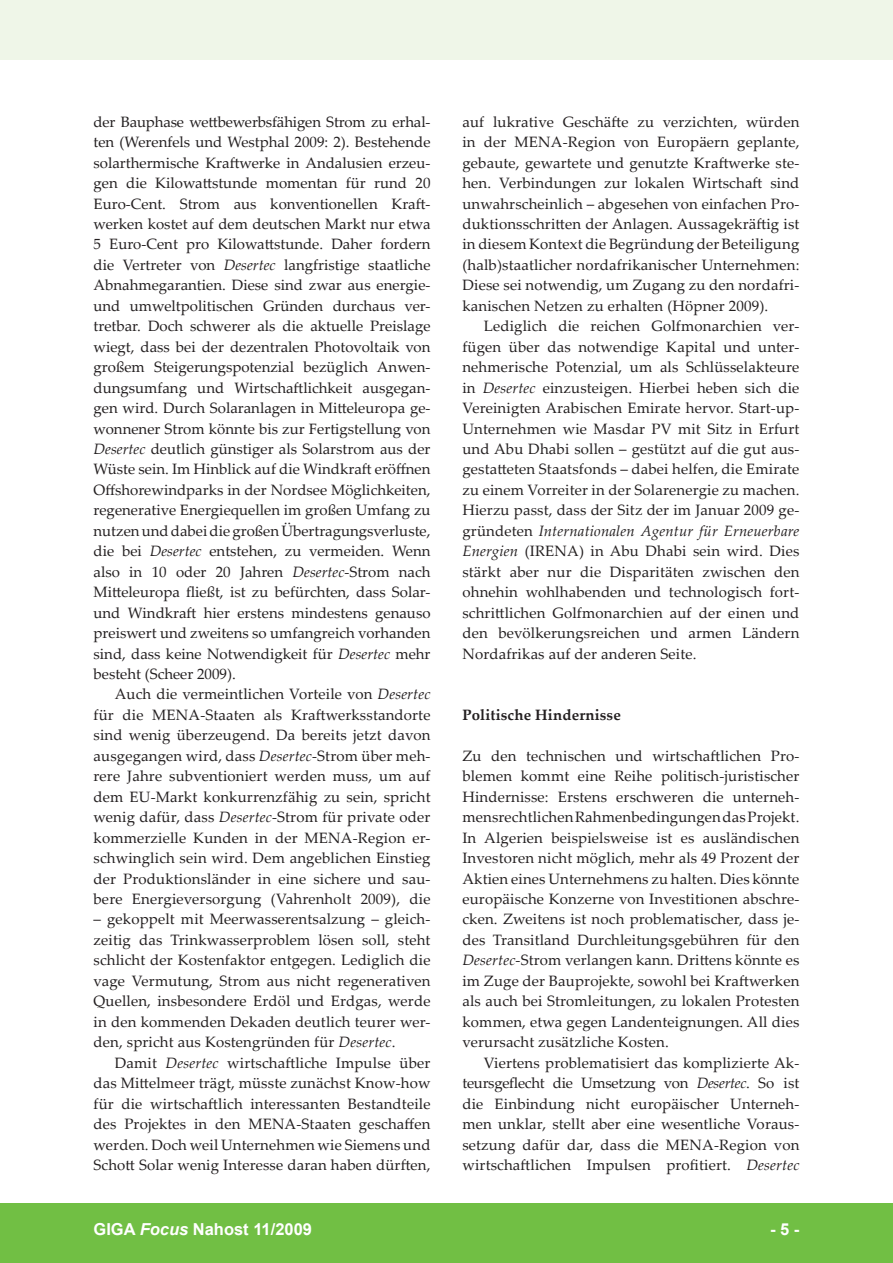
<style>
.page{position:relative;width:893px;height:1263px;background:#fff}
.page>*{position:absolute;margin:0;border:0;box-sizing:border-box;transform-origin:0 0}
.t1{font:700 16.5px "Arial";color:#fff}
.foc__text_fliesstext{font:15px/20.4px "Palatino Linotype";letter-spacing:.01em;color:#231f20;text-align:justify}
.foc__text_1__absatz{font:15px/20.4px "Palatino Linotype";letter-spacing:.01em;color:#231f20;text-align:justify}
.foc__text_ueberschri{font:700 15px "Palatino Linotype";letter-spacing:.01em;color:#231f20}
.s1{font-style:italic}
</style>
<div class="page">
<div style="left:0;top:1203px;width:893px;height:60px;background:#71bf44"></div>
<div style="left:0;top:0;width:893px;height:60px;background:#eff6e8"></div>
<p class="foc__text_fliesstext" style="left:94px;top:111px;width:338px">der Bauphase wettbewerbsfähigen Strom zu erhal&shy;ten (Werenfels und Westphal 2009: 2). Bestehende solarthermische Kraftwerke in Andalusien erzeu&shy;gen die Kilowattstunde momentan für rund 20<br>Euro-Cent. Strom aus kon-ven-tionellen Kraft&shy;werken kostet auf dem deutschen Markt nur etwa 5 Euro-Cent pro Kilowattstunde. Daher fordern die Vertreter von <span class="s1">Desertec</span> langfristige staatliche Abnahmegarantien. Diese sind zwar aus energie&shy;und umweltpolitischen Gründen durchaus ver&shy;tretbar. Doch schwerer als die aktuelle Preislage wiegt, dass bei der dezentralen Photovoltaik von großem Steigerungspotenzial bezüglich Anwen&shy;dungsumfang und Wirtschaftlichkeit ausgegan&shy;gen wird. Durch Solaranlagen in Mitteleuropa ge&shy;wonnener Strom könnte bis zur Fertigstellung von <span class="s1">Desertec</span> deutlich günstiger als Solarstrom aus der Wüste sein. Im Hinblick auf die Windkraft eröffnen Off-shorewindparks in der Nordsee Mög-lichkeiten, re-ge-nerative Ener-gie-quellen im großen Umfang zu nutzen und dabei die gro-ßen Über-tragungsverluste, die bei <span class="s1">Desertec</span> entstehen, zu vermeiden. Wenn also in 10 oder 20 Jahren <span class="s1">Desertec</span>-Strom nach Mitteleuropa fließt, ist zu befürchten, dass Solar&shy;und Windkraft hier erstens mindestens genauso preiswert und zweitens so umfangreich vorhanden sind, dass keine Notwendigkeit für <span class="s1">Desertec</span> mehr besteht (Scheer 2009).</p>
<p class="foc__text_fliesstext" style="left:94px;top:684px;width:338px;text-indent:21px">Auch die vermeintlichen Vorteile von <span class="s1">Desertec </span>für die MENA-Staaten als Kraftwerksstandorte sind wenig überzeugend. Da bereits jetzt davon ausgegangen wird, dass <span class="s1">Desertec</span>-Strom über meh&shy;rere Jahre subventioniert werden muss, um auf dem EU-Markt konkurrenzfähig zu sein, spricht wenig dafür, dass <span class="s1">Desertec</span>-Strom für private oder kommerzielle Kunden in der MENA-Region er&shy;schwinglich sein wird. Dem angeblichen Einstieg der Produktionsländer in eine sichere und sau&shy;bere Energieversorgung (Vahrenholt 2009), die</p>
<p class="foc__text_fliesstext" style="left:94px;top:908px;width:338px">– gekoppelt mit Meerwasserentsalzung – gleich&shy;zeitig das Trinkwasserproblem lösen soll, steht schlicht der Kostenfaktor entgegen. Lediglich die vage Vermutung, Strom aus nicht regenerativen Quellen, insbesondere Erdöl und Erdgas, werde in den kommenden Dekaden deutlich teurer wer&shy;den, spricht aus Kostengründen für <span class="s1">Desertec</span>.</p>
<p class="foc__text_fliesstext" style="left:94px;top:1052px;width:338px;text-indent:21px">Damit <span class="s1">Desertec</span> wirtschaftliche Impulse über das Mittelmeer trägt, müsste zunächst Know-how für die wirtschaftlich interessanten Bestandteile des Projektes in den MENA-Staaten geschaffen werden. Doch weil Unternehmen wie Siemens und Schott Solar wenig Interesse daran haben dürften,</p>
<p class="foc__text_fliesstext" style="left:462px;top:111px;width:338px">auf lukrative Geschäfte zu verzichten, würden in der MENA-Region von Europäern geplante, gebaute, gewartete und genutzte Kraftwerke ste&shy;hen. Verbindungen zur lokalen Wirtschaft sind unwahrscheinlich – abgesehen von einfachen Pro&shy;duktionsschritten der Anlagen. Aussagekräftig ist in diesem Kontext die Begründung der Beteiligung (halb)staatlicher nordafrikanischer Unternehmen:<br>Diese sei notwendig, um Zugang zu den nordafri&shy;kanischen Netzen zu erhalten (Höpner 2009).</p>
<p class="foc__text_fliesstext" style="left:462px;top:315px;width:339px;text-indent:21px">Lediglich die reichen Golfmonarchien ver&shy;fügen über das notwendige Kapital und unter&shy;nehmerische Potenzial, um als Schlüsselakteure in <span class="s1">Desertec</span> einzusteigen. Hierbei heben sich die Vereinigten Arabischen Emirate hervor. Start-up-Unternehmen wie Masdar PV mit Sitz in Erfurt und Abu Dhabi sollen – gestützt auf die gut aus&shy;gestatteten Staatsfonds – dabei helfen, die Emirate zu einem Vorreiter in der Solarenergie zu machen.<br>Hierzu passt, dass der Sitz der im Januar 2009 ge&shy;gründeten <span class="s1">Internationalen Agentur für Erneuerbare Energien</span> (IRENA) in Abu Dhabi sein wird. Dies stärkt aber nur die Disparitäten zwischen den ohnehin wohlhabenden und technologisch fort&shy;schrittlichen Golfmonarchien auf der einen und den bevölkerungsreichen und armen Ländern Nordafrikas auf der anderen Seite.</p>
<p class="foc__text_ueberschri" style="left:462px;top:704px;width:160px">Politische Hindernisse</p>
<p class="foc__text_1__absatz" style="left:462px;top:745px;width:339px">Zu den technischen und wirtschaftlichen Pro&shy;blemen kommt eine Reihe politisch-juristischer Hindernisse: Erstens erschweren die unterneh&shy;mensrechtlichen Rahmenbedingungen das Projekt.<br>In Algerien beispielsweise ist es ausländischen Investoren nicht möglich, mehr als 49 Prozent der Aktien eines Unternehmens zu halten. Dies könnte europäische Konzerne von Investitionen abschre&shy;cken. Zweitens ist noch problematischer, dass je&shy;des Transitland Durchleitungsgebühren für den <span class="s1">Desertec</span>-Strom verlangen kann. Drittens könnte es im Zuge der Bauprojekte, sowohl bei Kraftwerken als auch bei Stromleitungen, zu lokalen Protesten kommen, etwa gegen Landenteignungen. All dies verursacht zusätzliche Kosten.</p>
<p class="foc__text_fliesstext" style="left:462px;top:1052px;width:338px;text-align:left;text-indent:21px">Viertens problematisiert das komplizierte Ak-- teurs-geflecht die Um-setzung von <span class="s1">Desertec</span>. So ist die Ein-bindung nicht europäischer Un-ter-neh&shy;men unklar, stellt aber eine wesentliche Vor-aus&shy;setzung dafür dar, dass die MENA-Re-gion von wirtschaftlichen Impulsen profitiert. <span class="s1">Desertec</span></p>
<p class="t1" style="left:94px;top:1218px;width:220px">GIGA <span class="s1">Focus</span> Nahost 11/2009</p>
<p class="t1" style="left:770px;top:1218px;width:31px">- -</p>
</div>
